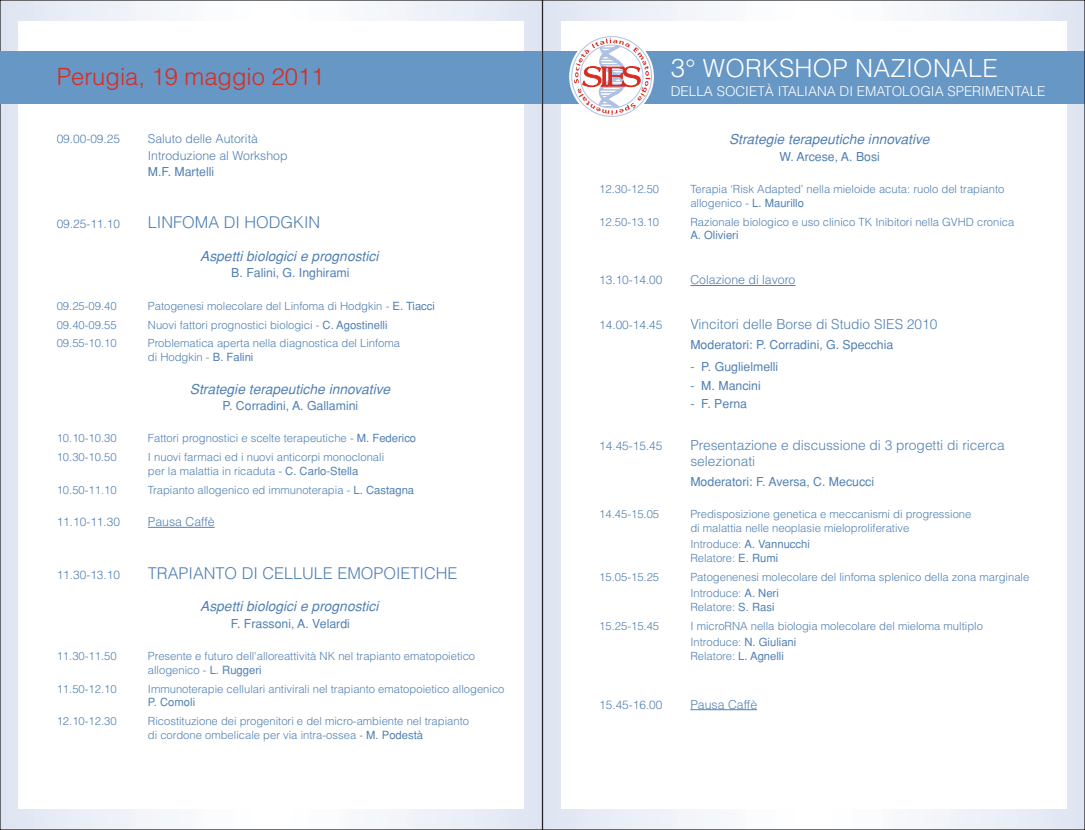
<style>
.page{position:relative;width:1085px;height:830px;background:#fff}
.page>*{position:absolute;margin:0;border:0;box-sizing:border-box;transform-origin:0 0}
.t1{font:300 25px "Helvetica";letter-spacing:.01em;color:#fff}
.t2{font:300 23.75px "Helvetica";color:#d82c20}
.t3{font:300 16.25px "Helvetica";color:#5180b2}
.t4{font:italic 13.75px "Helvetica";color:#5180b2}
.t5{font:300 13.75px/16.2px "Helvetica";color:#5180b2}
.t6{font:300 13.5px "Helvetica";color:#fff}
.t7{font:12.38px "Helvetica";color:#5180b2}
.t8{font:300 12.38px/16.2px "Helvetica";color:#5180b2}
.t9{font:300 11.88px "Helvetica";color:#5180b2}
.t10{font:300 11.25px/13.8px "Helvetica";color:#5180b2}
.t11{font:11.25px "Helvetica";color:#5180b2}
.s1{font-weight:400}
.s2{font-size:25.88px}
</style>
<div class="page">
<div style="left:0;top:51px;width:1084px;height:53px;background:#6797c5"></div>
<svg style="left:569px;top:34px;width:84px;height:85px"></svg>
<div style="left:571px;top:36px;width:81px;height:81px;border:1px solid #aec0e3;border-radius:50%"></div>
<svg style="left:574px;top:38px;width:76px;height:77px"></svg>
<hr style="left:148px;top:526px;width:67px;height:1px;background:#5180b2">
<hr style="left:690px;top:285px;width:105px;height:1px;background:#5180b2">
<hr style="left:690px;top:709px;width:67px;height:1px;background:#5180b2">
<h2 class="t2" style="left:57px;top:67px;width:269px">Perugia, 19 maggio 2011</h2>
<p class="t9" style="left:57px;top:135px;width:65px">09.00-09.25</p>
<p class="t8" style="left:148px;top:132px;width:141px">Saluto delle Autorità<br>Introduzione al Workshop</p>
<p class="t7" style="left:148px;top:167px;width:68px">M.F. Martelli</p>
<p class="t9" style="left:57px;top:220px;width:65px">09.25-11.10</p>
<h3 class="t3" style="left:148px;top:216px;width:174px">LINFOMA DI HODGKIN</h3>
<p class="t4" style="left:200px;top:251px;width:182px">Aspetti biologici e prognostici</p>
<p class="t7" style="left:231px;top:268px;width:120px">B. Falini, G. Inghirami</p>
<p class="t10" style="left:57px;top:300px;width:61px">09.25-09.40</p>
<p class="t10" style="left:148px;top:300px;width:288px">Patogenesi molecolare del Linfoma di Hodgkin - <span class="s1">E. Tiacci</span></p>
<p class="t10" style="left:57px;top:318px;width:61px">09.40-09.55</p>
<p class="t10" style="left:148px;top:318px;width:241px">Nuovi fattori prognostici biologici - <span class="s1">C. Agostinelli</span></p>
<p class="t10" style="left:57px;top:337px;width:61px">09.55-10.10</p>
<p class="t10" style="left:148px;top:337px;width:254px">Problematica aperta nella diagnostica del Linfoma di Hodgkin - <span class="s1">B. Falini</span></p>
<p class="t4" style="left:190px;top:383px;width:204px">Strategie terapeutiche innovative</p>
<p class="t7" style="left:222px;top:401px;width:137px">P. Corradini, A. Gallamini</p>
<p class="t10" style="left:57px;top:432px;width:61px">10.10-10.30</p>
<p class="t10" style="left:148px;top:432px;width:270px">Fattori prognostici e scelte terapeutiche - <span class="s1">M. Federico</span></p>
<p class="t10" style="left:57px;top:451px;width:61px">10.30-10.50</p>
<p class="t10" style="left:148px;top:451px;width:238px">I nuovi farmaci ed i nuovi anticorpi monoclonali per la malattia in ricaduta - <span class="s1">C. Carlo-Stella</span></p>
<p class="t10" style="left:57px;top:483px;width:61px">10.50-11.10</p>
<p class="t10" style="left:148px;top:483px;width:268px">Trapianto allogenico ed immunoterapia - <span class="s1">L. Castagna</span></p>
<p class="t9" style="left:57px;top:517px;width:65px">11.10-11.30</p>
<p class="t8" style="left:148px;top:514px;width:68px">Pausa Caffè</p>
<p class="t9" style="left:57px;top:570px;width:65px">11.30-13.10</p>
<h3 class="t3" style="left:148px;top:566px;width:311px">TRAPIANTO DI CELLULE EMOPOIETICHE</h3>
<p class="t4" style="left:200px;top:601px;width:182px">Aspetti biologici e prognostici</p>
<p class="t7" style="left:231px;top:618px;width:120px">F. Frassoni, A. Velardi</p>
<p class="t10" style="left:57px;top:650px;width:61px">11.30-11.50</p>
<p class="t10" style="left:148px;top:650px;width:329px">Presente e futuro dell'alloreattività NK nel trapianto ematopoietico allogenico - <span class="s1">L. Ruggeri</span></p>
<p class="t10" style="left:57px;top:682px;width:61px">11.50-12.10</p>
<p class="t10" style="left:148px;top:682px;width:358px">Immunoterapie cellulari antivirali nel trapianto ematopoietico allogenico</p>
<p class="t11" style="left:148px;top:698px;width:49px">P. Comoli</p>
<p class="t10" style="left:57px;top:715px;width:61px">12.10-12.30</p>
<p class="t10" style="left:148px;top:715px;width:323px">Ricostituzione dei progenitori e del micro-ambiente nel trapianto di cordone ombelicale per via intra-ossea - <span class="s1">M. Podestà</span></p>
<h1 class="t1" style="left:670px;top:59px;width:328px"><span class="s2">3</span>° WORKSHOP NAZIONALE</h1>
<p class="t6" style="left:670px;top:86px;width:376px">DELLA SOCIETÀ ITALIANA DI EMATOLOGIA SPERIMENTALE</p>
<p class="t4" style="left:729px;top:134px;width:204px">Strategie terapeutiche innovative</p>
<p class="t7" style="left:779px;top:151px;width:102px">W. Arcese, A. Bosi</p>
<p class="t10" style="left:599px;top:183px;width:61px">12.30-12.50</p>
<p class="t10" style="left:690px;top:183px;width:315px">Terapia ‘Risk Adapted’ nella mieloide acuta: ruolo del trapianto allogenico - <span class="s1">L. Maurillo</span></p>
<p class="t10" style="left:599px;top:216px;width:61px">12.50-13.10</p>
<p class="t10" style="left:690px;top:216px;width:325px">Razionale biologico e uso clinico TK Inibitori nella GVHD cronica</p>
<p class="t11" style="left:690px;top:231px;width:50px">A. Olivieri</p>
<p class="t9" style="left:599px;top:276px;width:65px">13.10-14.00</p>
<p class="t8" style="left:690px;top:273px;width:107px">Colazione di lavoro</p>
<p class="t9" style="left:599px;top:321px;width:65px">14.00-14.45</p>
<p class="t5" style="left:690px;top:317px;width:248px">Vincitori delle Borse di Studio SIES 2010</p>
<p class="t7" style="left:690px;top:340px;width:204px">Moderatori: P. Corradini, G. Specchia</p>
<p class="t7" style="left:690px;top:361px;width:89px">- P. Guglielmelli</p>
<p class="t7" style="left:690px;top:380px;width:72px">- M. Mancini</p>
<p class="t7" style="left:690px;top:399px;width:58px">- F. Perna</p>
<p class="t9" style="left:599px;top:441px;width:65px">14.45-15.45</p>
<p class="t5" style="left:690px;top:437px;width:316px">Presentazione e discussione di 3 progetti di ricerca selezionati</p>
<p class="t7" style="left:690px;top:476px;width:185px">Moderatori: F. Aversa, C. Mecucci</p>
<p class="t10" style="left:599px;top:508px;width:61px">14.45-15.05</p>
<p class="t10" style="left:690px;top:508px;width:282px">Predisposizione genetica e meccanismi di progressione di malattia nelle neoplasie mieloproliferative</p>
<p class="t10" style="left:690px;top:538px;width:121px">Introduce: <span class="s1">A. Vannucchi<br></span>Relatore: <span class="s1">E. Rumi</span></p>
<p class="t10" style="left:599px;top:571px;width:61px">15.05-15.25</p>
<p class="t10" style="left:690px;top:569px;width:340px;line-height:16.2px">Patogenenesi molecolare del linfoma splenico della zona marginale<br>Introduce: <span class="s1">A. Neri</span></p>
<p class="t10" style="left:690px;top:601px;width:86px">Relatore: <span class="s1">S. Rasi</span></p>
<p class="t10" style="left:599px;top:619px;width:61px">15.25-15.45</p>
<p class="t10" style="left:690px;top:618px;width:294px;line-height:16.2px">I microRNA nella biologia molecolare del mieloma multiplo<br>Introduce: <span class="s1">N. Giuliani</span></p>
<p class="t10" style="left:690px;top:649px;width:95px">Relatore: <span class="s1">L. Agnelli</span></p>
<p class="t9" style="left:599px;top:699px;width:65px">15.45-16.00</p>
<p class="t8" style="left:690px;top:697px;width:68px">Pausa Caffè</p>
</div>
